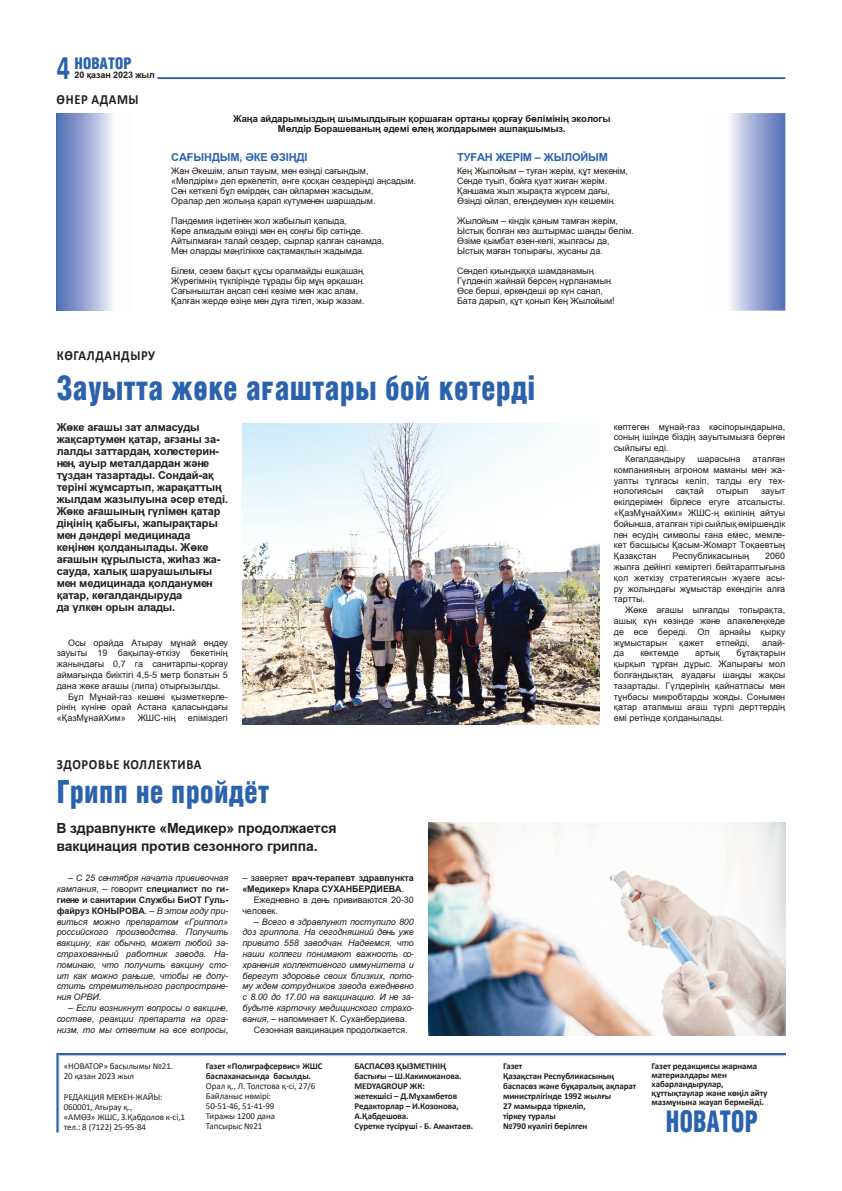
<style>
.page{position:relative;width:842px;height:1191px;background:#fff}
.page>*{position:absolute;margin:0;border:0;box-sizing:border-box;transform-origin:0 0}
.t1{font:34px "Helios Cond Black kz";letter-spacing:.01em;color:#2b62ae;scale:.9 1}
.t2{font:32px "Helios Cond Black kz";letter-spacing:.01em;color:#2b62ae;scale:.9 1}
.t3{font:30px "Helios Cond Black kz";letter-spacing:.01em;color:#2b62ae;scale:.81 1}
.t4{font:16.1px "Helios Cond Black kz";letter-spacing:.01em;color:#2b62ae;scale:.94 1}
.t5{font:700 14px/18px "KZ Arial";letter-spacing:-.01em;color:#231f20}
.t6{font:700 14px "Calibri";letter-spacing:.05em;color:#231f20;scale:.9 1}
.t7{font:700 11px/12px "KZ Arial";letter-spacing:-.01em;color:#231f20}
.t8{font:700 11px "KZ Arial";letter-spacing:-.01em;color:#2b62ae}
.t9{font:700 9.5px/10.5px "KZ Arial";letter-spacing:-.01em;color:#231f20;text-align:center}
.t10{font:9px/10.8px "KZ Arial";letter-spacing:-.01em;color:#231f20}
.t11{font:italic 9px/10.8px "KZ Arial";letter-spacing:-.01em;color:#231f20;text-align:justify}
.t12{font:700 9px/10px "Calibri";letter-spacing:-.01em;color:#231f20}
.t13{font:9px/10px "Calibri";letter-spacing:-.01em;color:#231f20}
.t14{font:700 9px/10.8px "KZ Arial";letter-spacing:-.01em;color:#231f20}
.s1{font-family:"Calibri";font-weight:700;font-size:34.8px}
.s2{font-style:normal}
.s3{font-weight:700;font-style:normal}
.s4{font-weight:400}
.s5{font-style:italic}
</style>
<div class="page">
<img style="left:56px;top:113px;width:57px;height:197px">
<img style="left:730px;top:113px;width:55px;height:197px">
<hr style="left:59px;top:1054px;width:727px;height:2px;background:#c7c8ca">
<hr style="left:58px;top:1054px;width:1px;height:78px;background:#c7c8ca">
<hr style="left:57px;top:1053px;width:729px;height:2px;background:#2b62ae">
<hr style="left:56px;top:1053px;width:2px;height:79px;background:#2b62ae">
<hr style="left:157px;top:77px;width:628px;height:2px;background:#2b62ae">
<img style="left:242px;top:423px;width:358px;height:301px">
<img style="left:428px;top:822px;width:357px;height:213px">
<h3 class="t4" style="left:57px;top:54px;width:81px"><span class="s1">4</span> НОВАТОР</h3>
<p class="t14" style="left:74px;top:70px;width:82px">20 қазан 2023 жыл</p>
<h3 class="t6" style="left:57px;top:90px;width:93px">ӨНЕР АДАМЫ</h3>
<p class="t9" style="left:233px;top:113px;width:379px">Жаңа айдарымыздың шымылдығын қоршаған ортаны қорғау бөлімінің экологы<br>Мөлдір Борашеваның әдемі өлең жолдарымен ашпақшымыз.</p>
<p class="t8" style="left:171px;top:150px;width:138px">САҒЫНДЫМ, ӘКЕ ӨЗІҢДІ</p>
<p class="t10" style="left:171px;top:166px;width:246px;line-height:10px">Жан Әкешім, алып тауым, мен өзіңді сағындым, «Мөлдірім» деп еркелетіп, әнге қосқан сөздеріңді аңсадым.<br>Сен кеткелі бұл өмірден, сан ойлармен жасыдым,<br>Оралар деп жолыңа қарап күтуменен шаршадым.</p>
<p class="t10" style="left:171px;top:216px;width:215px;line-height:10px">Пандемия індетінен жол жабылып қапыда,<br>Көре алмадым өзіңді мен ең соңғы бір сәтіңде.<br>Айтылмаған талай сөздер, сырлар қалған санамда, Мен оларды мәңгілікке сақтамақпын жадымда.</p>
<p class="t10" style="left:171px;top:266px;width:195px;line-height:10px">Білем, сезем бақыт құсы оралмайды ешқашан, Жүрегімнің түкпірінде тұрады бір мұң әрқашан.<br>Сағыныштан аңсап сені көзіме мен жас алам, Қалған жерде өзіңе мен дұға тілеп, жыр жазам.</p>
<p class="t8" style="left:457px;top:150px;width:152px">ТУҒАН ЖЕРІМ – ЖЫЛОЙЫМ</p>
<p class="t10" style="left:457px;top:166px;width:172px;line-height:10px">Кең Жылойым – туған жерім, құт мекенім, Сенде туып, бойға қуат жиған жерім.<br>Қаншама жыл жырақта жүрсем дағы, Өзіңді ойлап, елеңдеумен күн кешемін.</p>
<p class="t10" style="left:457px;top:216px;width:178px;line-height:10px">Жылойым – кіндік қаным тамған жерім, Ыстық болған көз аштырмас шаңды белім.<br>Өзіме қымбат өзен-көлі, жылғасы да, Ыстық маған топырағы, жусаны да.</p>
<p class="t10" style="left:457px;top:266px;width:159px;line-height:10px">Сендегі қиындыққа шамданамын, Гүлденіп жайнай берсең нұрланамын.<br>Өсе берші, өркендеші әр күн санап, Бата дарып, құт қонып Кең Жылойым!</p>
<h3 class="t6" style="left:57px;top:346px;width:111px">КӨГАЛДАНДЫРУ</h3>
<h1 class="t1" style="left:57px;top:370px;width:533px">Зауытта жөке ағаштары бой көтерді</h1>
<p class="t7" style="left:57px;top:421px;width:173px">Жөке ағашы зат алмасуды жақсартумен қатар, ағзаны за&shy;лалды заттардан, холестерин&shy;нен, ауыр металдардан және тұздан тазартады. Сондай-ақ теріні жұмсартып, жарақаттың жылдам жазылуына әсер етеді.<br>Жөке ағашының гүлімен қатар діңінің қабығы, жапырақтары мен дәндері медицинада кеңінен қолданылады. Жөке ағашын құрылыста, жиһаз жа&shy;сауда, халық шаруашылығы мен медицинада қолданумен қатар, көгалдандыруда<br>да үлкен орын алады.</p>
<p class="t10" style="left:68px;top:637px;width:161px">Осы орайда Атырау мұнай өңдеу</p>
<p class="t10" style="left:57px;top:647px;width:173px">зауыты 19 бақылау-өткізу бекетінің</p>
<p class="t10" style="left:57px;top:658px;width:173px">жанындағы 0,7 га санитарлы-қорғау</p>
<p class="t10" style="left:57px;top:669px;width:173px">аймағында биіктігі 4,5-5 метр болатын 5</p>
<p class="t10" style="left:57px;top:680px;width:165px">дана жөке ағашы (липа) отырғызылды.</p>
<p class="t10" style="left:68px;top:691px;width:161px">Бұл Мұнай-газ кешені қызметкерле-</p>
<p class="t10" style="left:57px;top:701px;width:173px">рінің күніне орай Астана қаласындағы</p>
<p class="t10" style="left:57px;top:712px;width:71px">«ҚазМұнайХим»</p>
<p class="t10" style="left:138px;top:712px;width:40px">ЖШС-нің</p>
<p class="t10" style="left:188px;top:712px;width:42px">еліміздегі</p>
<h3 class="t6" style="left:57px;top:754px;width:162px">ЗДОРОВЬЕ КОЛЛЕКТИВА</h3>
<h2 class="t2" style="left:57px;top:774px;width:238px">Грипп не пройдёт</h2>
<h3 class="t5" style="left:56px;top:819px;width:282px">В здравпункте «Медикер» продолжается вакцинация против сезонного гриппа.</h3>
<p class="t11" style="left:57px;top:872px;width:173px;text-indent:11px"><span class="s2">–</span> С 25 сентября начата прививочная кампания<span class="s2">, – говорит</span> <span class="s3">специалист по ги&shy;гиене и санитарии Службы БиОТ Гуль&shy;файруз КОНЫРОВА</span><span class="s2">. –</span> В этом году при&shy;виться можно препаратом «Гриппол» российского производства. Получить вакцину, как обычно, может любой за&shy;страхованный работник завода<span class="s2">.</span> На&shy;поминаю, что получить вакцину сто&shy;ит как можно раньше, чтобы не допу&shy;стить стремительного распростране&shy;ния ОРВИ.</p>
<p class="t11" style="left:57px;top:1002px;width:173px;text-indent:11px"><span class="s2">–</span> Если возникнут вопросы о вакцине, составе, реакции препарата на орга&shy;низм, то мы ответим на все вопросы<span class="s2">,</span></p>
<p class="t14" style="left:242px;top:873px;width:173px"><span class="s4">– заверяет</span> врач-терапевт здравпункта «Медикер» Клара СУХАНБЕРДИЕВА<span class="s4">.</span></p>
<p class="t10" style="left:242px;top:894px;width:173px;text-indent:11px">Ежедневно в день прививаются 20-30 человек.</p>
<p class="t11" style="left:254px;top:916px;width:162px"><span class="s2">–</span> Всего в здравпункт поступило 800</p>
<p class="t11" style="left:242px;top:926px;width:173px">доз гриппола. На сегодняшний день уже</p>
<p class="t11" style="left:242px;top:937px;width:173px">привито 558 заводчан. Надеемся, что</p>
<p class="t11" style="left:242px;top:948px;width:173px">наши коллеги понимают важность со-</p>
<p class="t11" style="left:242px;top:959px;width:173px">хранения коллективного иммунитета и</p>
<p class="t11" style="left:242px;top:970px;width:173px">берегут здоровье своих близких, пото-</p>
<p class="t11" style="left:242px;top:980px;width:173px">му ждем сотрудников завода ежедневно</p>
<p class="t11" style="left:242px;top:991px;width:173px">с 8.00 до 17.00 на вакцинацию. И не за-</p>
<p class="t11" style="left:242px;top:1002px;width:173px">будьте карточку медицинского страхо-</p>
<p class="t10" style="left:242px;top:1013px;width:166px"><span class="s5">вания</span>, – напоминает К. Суханбердиева.</p>
<p class="t10" style="left:254px;top:1024px;width:155px">Сезонная вакцинация продолжается.</p>
<p class="t10" style="left:614px;top:421px;width:173px">көптеген мұнай-газ кәсіпорындарына,</p>
<p class="t10" style="left:614px;top:432px;width:173px">соның ішінде біздің зауытымызға берген</p>
<p class="t10" style="left:614px;top:442px;width:56px">сыйлығы еді.</p>
<p class="t10" style="left:625px;top:453px;width:62px">Көгалдандыру</p>
<p class="t10" style="left:697px;top:453px;width:45px">шарасына</p>
<p class="t10" style="left:614px;top:453px;width:173px;text-align:justify;text-indent:139px">аталған компанияның агроном маманы мен жа&shy;уапты тұлғасы келіп, талды егу тех&shy;нологиясын</p>
<p class="t10" style="left:676px;top:486px;width:30px">сақтай</p>
<p class="t10" style="left:716px;top:486px;width:33px">отырып</p>
<p class="t10" style="left:614px;top:486px;width:173px;text-align:justify;text-indent:147px">зауыт өкілдерімен бірлесе егуге атсалысты. «ҚазМұнайХим» ЖШС-ң өкілінің айтуы бойынша, аталған тірі сыйлық өміршеңдік пен өсудің символы ғана емес, мемле&shy;кет басшысы Қасым-Жомарт Тоқаевтың Қазақстан</p>
<p class="t10" style="left:672px;top:550px;width:78px">Республикасының</p>
<p class="t10" style="left:614px;top:550px;width:173px;text-align:justify;text-indent:151px">2060 жылға дейінгі көміртегі бейтараптығына қол жеткізу стратегиясын жүзеге асы&shy;ру жолындағы жұмыстар екендігін алға тартты.</p>
<p class="t10" style="left:614px;top:604px;width:173px;text-align:justify;text-indent:11px">Жөке ағашы ылғалды топырақта, ашық күн көзінде және алакөлеңкеде де өсе береді. Ол арнайы қырқу жұмыстарын</p>
<p class="t10" style="left:679px;top:637px;width:26px">қажет</p>
<p class="t10" style="left:716px;top:637px;width:35px">етпейді,</p>
<p class="t10" style="left:762px;top:637px;width:25px">алай-</p>
<p class="t10" style="left:614px;top:648px;width:173px;text-align:justify;text-indent:123px">бұтақтарын қырқып тұрған дұрыс. Жапырағы мол болғандықтан, ауадағы шаңды жақсы тазартады. Гүлдерінің қайнатпасы мен тұнбасы микробтарды жояды. Сонымен қатар аталмыш ағаш түрлі дерттердің емі ретінде қолданылады.</p>
<p class="t10" style="left:614px;top:648px;width:12px">да</p>
<p class="t10" style="left:640px;top:648px;width:40px">көктемде</p>
<p class="t10" style="left:695px;top:648px;width:27px">артық</p>
<p class="t13" style="left:64px;top:1060px;width:111px">«НОВАТОР» басылымы №21.<br>20 қазан 2023 жыл</p>
<p class="t13" style="left:64px;top:1091px;width:123px">РЕДАКЦИЯ МЕКЕН-ЖАЙЫ:<br>060001, Атырау қ.,<br>«АМӨЗ» ЖШС, З.Қабдолов к-сі,1 тел.: 8 (7122) 25-95-84</p>
<p class="t12" style="left:206px;top:1061px;width:118px">Газет «Полиграфсервис» ЖШС баспаханасында басылды.</p>
<p class="t13" style="left:206px;top:1080px;width:111px">Орал қ., Л. Толстова қ-сі, 27/6<br>Байланыс нөмірі:<br>50-51-46, 51-41-99<br>Тиражы 1200 дана<br>Тапсырыс №21</p>
<p class="t12" style="left:354px;top:1061px;width:120px">БАСПАСӨЗ ҚЫЗМЕТІНІҢ бастығы – Ш.Какимжанова.<br>MEDYAGROUP ЖК:<br>жетекшісі – Д.Мұхамбетов<br>Редакторлар – И.Козонова,<br>А.Қабдешова.<br>Суретке түсіруші - Б. Амантаев.</p>
<p class="t12" style="left:503px;top:1061px;width:135px">Газет<br>Қазақстан Республикасының баспасөз және бұқаралық ақпарат министрлігінде 1992 жылғы<br>27 мамырда тіркеліп,<br>тіркеу туралы<br>№790 куәлігі берілген</p>
<p class="t12" style="left:652px;top:1061px;width:117px;line-height:9px">Газет редакциясы жарнама материалдары мен хабарландырулар, құттықтаулар және көңіл айту мазмұнына жауап бермейді.</p>
<h3 class="t3" style="left:666px;top:1105px;width:115px">НОВАТОР</h3>
</div>
